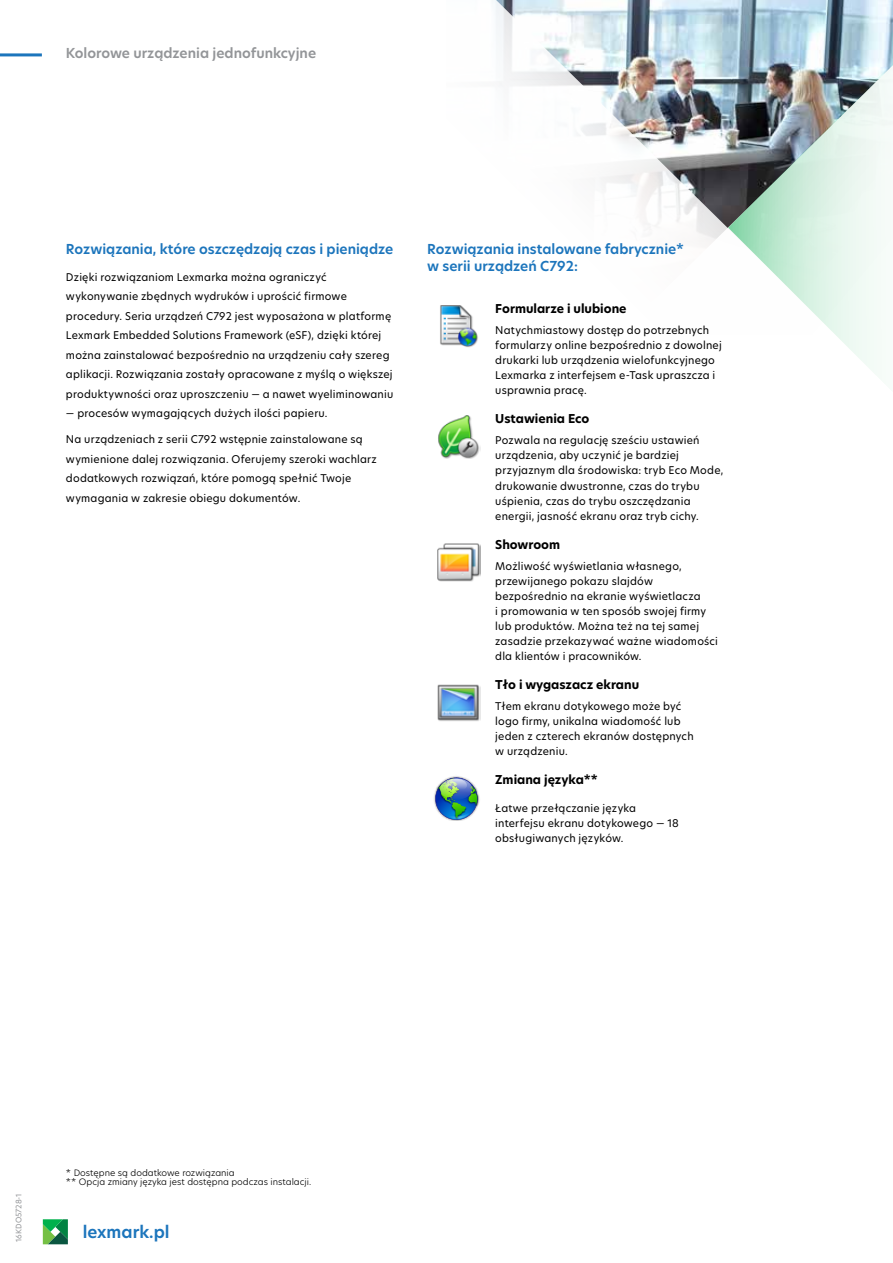
<style>
.page{position:relative;width:893px;height:1263px;background:#fff}
.page>*{position:absolute;margin:0;border:0;box-sizing:border-box;transform-origin:0 0}
.t1{font:600 16.5px "TP Hero";color:#1c75bc}
.t2{font:600 13.5px/16.5px "TP Hero";color:#1c75bc}
.t3{font:600 13.5px "TP Hero";color:#939598}
.t4{font:700 12px "TP Hero";color:#000}
.t5{font:10.5px/15px "TP Hero";letter-spacing:.02em;color:#000}
.t6{font:300 8.7px/9px "TP Hero";color:#000}
.t7{font:7.5px "TP Hero";color:#939598}
</style>
<div class="page">
<hr style="left:0;top:53px;width:42px;height:3px;background:#1c75bc">
<svg style="left:43px;top:1219px;width:25px;height:25px"></svg>
<img style="left:492px;top:0;width:401px;height:247px">
<img style="left:728px;top:48px;width:165px;height:327px">
<img style="left:440px;top:305px;width:38px;height:42px">
<img style="left:438px;top:415px;width:43px;height:44px">
<img style="left:437px;top:543px;width:44px;height:39px">
<img style="left:437px;top:684px;width:44px;height:37px">
<img style="left:434px;top:777px;width:46px;height:41px">
<img style="left:445px;top:818px;width:23px;height:3px">
<p class="t3" style="left:66px;top:44px;width:252px">Kolorowe urządzenia jednofunkcyjne</p>
<p class="t2" style="left:66px;top:241px;width:329px">Rozwiązania, które oszczędzają czas i pieniądze</p>
<p class="t5" style="left:66px;top:267px;width:329px;line-height:19.5px">Dzięki rozwiązaniom Lexmarka można ograniczyć wykonywanie zbędnych wydruków i uprościć firmowe procedury. Seria urządzeń C792 jest wyposażona w platformę Lexmark Embedded Solutions Framework (eSF), dzięki której można zainstalować bezpośrednio na urządzeniu cały szereg aplikacji. Rozwiązania zostały opracowane z myślą o większej produktywności oraz uproszczeniu — a nawet wyeliminowaniu</p>
<p class="t5" style="left:66px;top:406px;width:263px">— procesów wymagających dużych ilości papieru.</p>
<p class="t5" style="left:66px;top:430px;width:312px;line-height:19.5px">Na urządzeniach z serii C792 wstępnie zainstalowane są wymienione dalej rozwiązania. Oferujemy szeroki wachlarz dodatkowych rozwiązań, które pomogą spełnić Twoje wymagania w zakresie obiegu dokumentów.</p>
<p class="t2" style="left:427px;top:241px;width:258px">Rozwiązania instalowane fabrycznie* w serii urządzeń C792:</p>
<p class="t4" style="left:495px;top:300px;width:133px">Formularze i ulubione</p>
<p class="t5" style="left:495px;top:323px;width:228px">Natychmiastowy dostęp do potrzebnych formularzy online bezpośrednio z dowolnej drukarki lub urządzenia wielofunkcyjnego Lexmarka z interfejsem e-Task upraszcza i usprawnia pracę.</p>
<p class="t4" style="left:495px;top:411px;width:96px">Ustawienia Eco</p>
<p class="t5" style="left:495px;top:433px;width:230px">Pozwala na regulację sześciu ustawień urządzenia, aby uczynić je bardziej przyjaznym dla środowiska: tryb Eco Mode, drukowanie dwustronne, czas do trybu uśpienia, czas do trybu oszczędzania energii, jasność ekranu oraz tryb cichy.</p>
<p class="t4" style="left:495px;top:536px;width:66px">Showroom</p>
<p class="t5" style="left:495px;top:558px;width:224px">Możliwość wyświetlania własnego, przewijanego pokazu slajdów bezpośrednio na ekranie wyświetlacza<br>i promowania w ten sposób swojej firmy lub produktów. Można też na tej samej zasadzie przekazywać ważne wiadomości dla klientów i pracowników.</p>
<p class="t4" style="left:495px;top:676px;width:145px">Tło i wygaszacz ekranu</p>
<p class="t5" style="left:495px;top:699px;width:200px">Tłem ekranu dotykowego może być logo firmy, unikalna wiadomość lub jeden z czterech ekranów dostępnych w urządzeniu.</p>
<p class="t4" style="left:495px;top:772px;width:104px">Zmiana języka**</p>
<p class="t5" style="left:495px;top:801px;width:185px">Łatwe przełączanie języka interfejsu ekranu dotykowego — 18 obsługiwanych języków.</p>
<p class="t7" style="left:14px;top:1242px;width:50px;rotate:-90deg">16KDO5728-1</p>
<p class="t6" style="left:66px;top:1168px;width:247px">* Dostępne są dodatkowe rozwiązania<br>** Opcja zmiany języka jest dostępna podczas instalacji.</p>
<h1 class="t1" style="left:83px;top:1220px;width:88px">lexmark.pl</h1>
</div>
